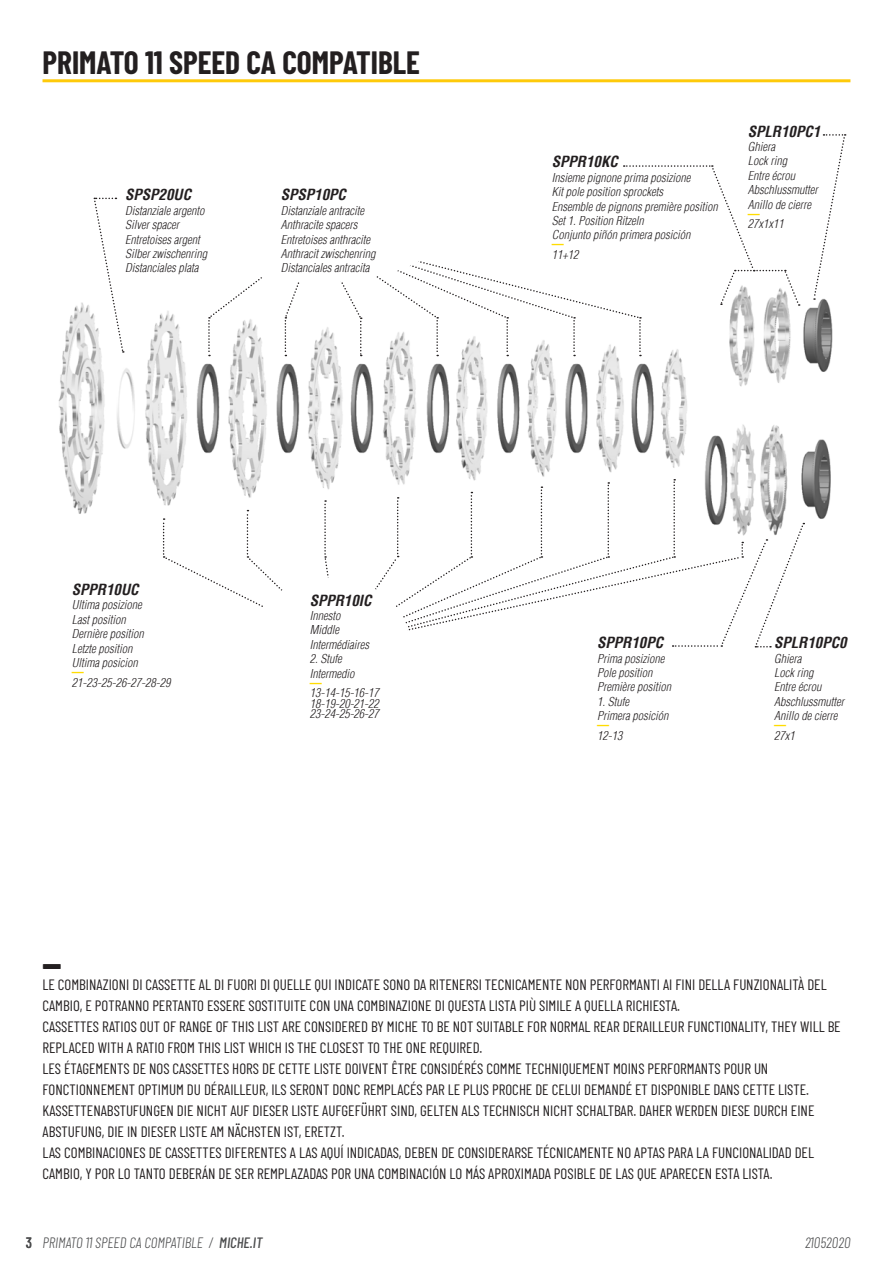
<style>
.page{position:relative;width:893px;height:1263px;background:#fff}
.page>*{position:absolute;margin:0;border:0;box-sizing:border-box;transform-origin:0 0}
.t1{font:700 45px "Barlow Condensed";color:#231f20}
.t2{font:700 31.5px "Barlow Condensed";color:#231f20}
.t3{font:15px/21px "Barlow Condensed";color:#231f20}
.t4{font:italic 700 condensed 15px "Helvetica LT";color:#231f20}
.t5{font:italic 300 15px "Barlow Condensed";color:#4b4c4d}
.t6{font:italic 300 condensed 12px/14.4px "Helvetica LT";color:#231f20}
.t7{font:700 condensed 12px "Helvetica Neue";color:#ffdc01}
.s1{font-weight:500;font-style:normal}
.s2{font-weight:500}
</style>
<div class="page">
<hr style="left:43px;top:79px;width:807px;height:3px;background:#feca0a">
<img style="left:58px;top:300px;width:775px;height:245px">
<svg style="left:163px;top:479px;width:642px;height:168px"></svg>
<svg style="left:208px;top:165px;width:592px;height:191px"></svg>
<div style="left:193px;top:189px;width:247px;height:93px;background:#fff;border-radius:50%"></div>
<div style="left:250px;top:577px;width:159px;height:130px;background:#fff;border-radius:50%"></div>
<svg style="left:813px;top:134px;width:33px;height:166px"></svg>
<svg style="left:93px;top:198px;width:31px;height:155px"></svg>
<h2 class="t2" style="left:43px;top:40px;width:379px">PRIMATO 11 SPEED CA COMPATIBLE</h2>
<p class="t4" style="left:125px;top:185px;width:67px">SPSP20UC</p>
<p class="t6" style="left:125px;top:203px;width:81px">Distanziale argento</p>
<p class="t6" style="left:125px;top:218px;width:56px">Silver spacer</p>
<p class="t6" style="left:125px;top:232px;width:76px">Entretoises argent</p>
<p class="t6" style="left:125px;top:246px;width:83px">Silber zwischenring<br>Distanciales plata</p>
<p class="t4" style="left:281px;top:185px;width:67px">SPSP10PC</p>
<p class="t6" style="left:281px;top:203px;width:85px">Distanziale antracite</p>
<p class="t6" style="left:281px;top:218px;width:78px">Anthracite spacers</p>
<p class="t6" style="left:281px;top:232px;width:91px">Entretoises anthracite</p>
<p class="t6" style="left:281px;top:246px;width:96px">Anthracit zwischenring<br>Distanciales antracita</p>
<p class="t4" style="left:72px;top:580px;width:68px">SPPR10UC</p>
<p class="t6" style="left:72px;top:598px;width:71px">Ultima posizione</p>
<p class="t6" style="left:72px;top:612px;width:55px">Last position</p>
<p class="t6" style="left:72px;top:627px;width:73px">Dernière position</p>
<p class="t6" style="left:72px;top:641px;width:62px">Letzte position</p>
<p class="t6" style="left:72px;top:655px;width:67px">Ultima posicion</p>
<p class="t7" style="left:72px;top:662px;width:13px">—</p>
<p class="t6" style="left:72px;top:675px;width:100px">21-23-25-26-27-28-29</p>
<p class="t4" style="left:310px;top:591px;width:63px">SPPR10IC</p>
<p class="t6" style="left:310px;top:608px;width:32px">Innesto</p>
<p class="t6" style="left:310px;top:623px;width:31px">Middle</p>
<p class="t6" style="left:310px;top:637px;width:61px">Intermédiaires</p>
<p class="t6" style="left:310px;top:652px;width:33px">2. Stufe</p>
<p class="t6" style="left:310px;top:666px;width:46px">Intermedio</p>
<p class="t7" style="left:310px;top:672px;width:13px">—</p>
<p class="t6" style="left:310px;top:685px;width:71px">13-14-15-16-17</p>
<p class="t6" style="left:310px;top:696px;width:71px">18-19-20-21-22</p>
<p class="t6" style="left:310px;top:706px;width:71px">23-24-25-26-27</p>
<p class="t4" style="left:552px;top:153px;width:67px">SPPR10KC</p>
<p class="t6" style="left:552px;top:170px;width:140px">Insieme pignone prima posizione</p>
<p class="t6" style="left:552px;top:185px;width:113px">Kit pole position sprockets</p>
<p class="t6" style="left:552px;top:199px;width:167px">Ensemble de pignons première position</p>
<p class="t6" style="left:552px;top:213px;width:93px">Set 1. Position Ritzeln</p>
<p class="t6" style="left:552px;top:228px;width:140px">Conjunto piñón primera posición</p>
<p class="t7" style="left:552px;top:234px;width:13px">—</p>
<p class="t6" style="left:552px;top:247px;width:28px">11+12</p>
<p class="t4" style="left:748px;top:122px;width:74px">SPLR10PC1</p>
<p class="t6" style="left:748px;top:139px;width:29px">Ghiera</p>
<p class="t6" style="left:748px;top:154px;width:41px">Lock ring</p>
<p class="t6" style="left:748px;top:168px;width:49px">Entre écrou</p>
<p class="t6" style="left:748px;top:183px;width:71px">Abschlussmutter<br>Anillo de cierre</p>
<p class="t7" style="left:748px;top:203px;width:13px">—</p>
<p class="t6" style="left:748px;top:216px;width:37px">27x1x11</p>
<p class="t4" style="left:597px;top:633px;width:67px">SPPR10PC</p>
<p class="t6" style="left:597px;top:651px;width:69px">Prima posizione</p>
<p class="t6" style="left:597px;top:665px;width:57px">Pole position</p>
<p class="t6" style="left:597px;top:680px;width:75px">Première position</p>
<p class="t6" style="left:597px;top:694px;width:33px">1. Stufe</p>
<p class="t6" style="left:597px;top:708px;width:73px">Primera posición</p>
<p class="t7" style="left:597px;top:715px;width:13px">—</p>
<p class="t6" style="left:597px;top:728px;width:27px">12-13</p>
<p class="t4" style="left:774px;top:633px;width:74px">SPLR10PC0</p>
<p class="t6" style="left:774px;top:651px;width:29px">Ghiera</p>
<p class="t6" style="left:774px;top:665px;width:41px">Lock ring</p>
<p class="t6" style="left:774px;top:680px;width:49px">Entre écrou</p>
<p class="t6" style="left:774px;top:694px;width:71px">Abschlussmutter<br>Anillo de cierre</p>
<p class="t7" style="left:774px;top:715px;width:13px">—</p>
<p class="t6" style="left:774px;top:728px;width:22px">27x1</p>
<p class="t1" style="left:43px;top:921px;width:20px">_</p>
<p class="t3" style="left:43px;top:973px;width:786px">LE COMBINAZIONI DI CASSETTE AL DI FUORI DI QUELLE QUI INDICATE SONO DA RITENERSI TECNICAMENTE NON PERFORMANTI AI FINI DELLA FUNZIONALITÀ DEL<br>CAMBIO, E POTRANNO PERTANTO ESSERE SOSTITUITE CON UNA COMBINAZIONE DI QUESTA LISTA PIÙ SIMILE A QUELLA RICHIESTA.</p>
<p class="t3" style="left:43px;top:1015px;width:800px">CASSETTES RATIOS OUT OF RANGE OF THIS LIST ARE CONSIDERED BY MICHE TO BE NOT SUITABLE FOR NORMAL REAR DERAILLEUR FUNCTIONALITY, THEY WILL BE<br>REPLACED WITH A RATIO FROM THIS LIST WHICH IS THE CLOSEST TO THE ONE REQUIRED.</p>
<p class="t3" style="left:43px;top:1057px;width:768px">LES ÉTAGEMENTS DE NOS CASSETTES HORS DE CETTE LISTE DOIVENT ÊTRE CONSIDÉRÉS COMME TECHNIQUEMENT MOINS PERFORMANTS POUR UN<br>FONCTIONNEMENT OPTIMUM DU DÉRAILLEUR, ILS SERONT DONC REMPLACÉS PAR LE PLUS PROCHE DE CELUI DEMANDÉ ET DISPONIBLE DANS CETTE LISTE.</p>
<p class="t3" style="left:43px;top:1099px;width:773px">KASSETTENABSTUFUNGEN DIE NICHT AUF DIESER LISTE AUFGEFÜHRT SIND, GELTEN ALS TECHNISCH NICHT SCHALTBAR. DAHER WERDEN DIESE DURCH EINE<br>ABSTUFUNG, DIE IN DIESER LISTE AM NÄCHSTEN IST, ERETZT.</p>
<p class="t3" style="left:43px;top:1141px;width:773px">LAS COMBINACIONES DE CASSETTES DIFERENTES A LAS AQUÍ INDICADAS, DEBEN DE CONSIDERARSE TÉCNICAMENTE NO APTAS PARA LA FUNCIONALIDAD DEL<br>CAMBIO, Y POR LO TANTO DEBERÁN DE SER REMPLAZADAS POR UNA COMBINACIÓN LO MÁS APROXIMADA POSIBLE DE LAS QUE APARECEN ESTA LISTA.</p>
<p class="t5" style="left:26px;top:1232px;width:238px"><span class="s1">3</span> PRIMATO 11 SPEED CA COMPATIBLE / <span class="s2">MICHE.IT</span></p>
<p class="t5" style="left:805px;top:1232px;width:47px">21052020</p>
</div>
